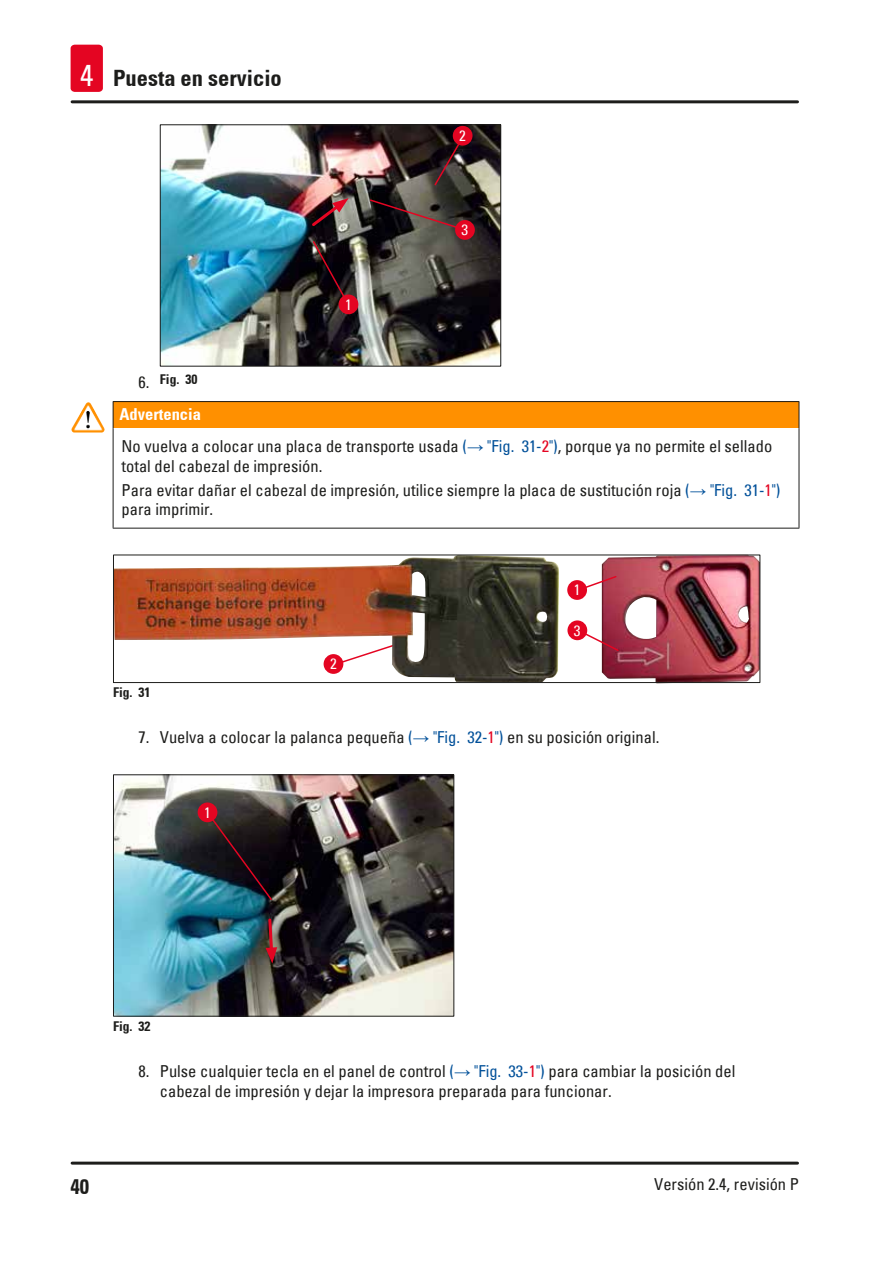
<style>
.page{position:relative;width:893px;height:1263px;background:#fff}
.page>*{position:absolute;margin:0;border:0;box-sizing:border-box;transform-origin:0 0}
.t1{font:700 condensed 22.5px "Univers";color:#1d1d1b}
.t2{font:700 condensed 21px "Univers";color:#1d1d1b}
.Source_of_danger{font:condensed 16.5px/19.8px "Univers";color:#1d1d1b}
.Signalword__no_use_a{font:700 condensed 16.5px "Univers";color:#fff}
.t3{font:condensed 15px "Univers";color:#fff}
.t4{font:700 condensed 13.5px "Univers";color:#1d1d1b}
.s1{font-weight:400;font-size:30px;color:#fff}
.s2{color:#005099}
.s3{font-family:"Arial";font-stretch:normal;color:#005099}
.s4{color:#e40522}
</style>
<div class="page">
<hr style="left:72px;top:1161px;width:725px;height:3px;background:#1d1d1b">
<hr style="left:72px;top:100px;width:725px;height:3px;background:#1d1d1b">
<div style="left:71px;top:45px;width:32px;height:47px;background:#e40522;border-radius:4px"></div>
<img style="left:162px;top:126px;width:337px;height:239px">
<div style="left:339px;top:294px;width:19px;height:20px;background:#e40522;border-radius:50%"></div>
<div style="left:453px;top:126px;width:19px;height:20px;background:#e40522;border-radius:50%"></div>
<div style="left:455px;top:220px;width:20px;height:20px;background:#e40522;border-radius:50%"></div>
<svg style="left:433px;top:142px;width:28px;height:45px"></svg>
<svg style="left:312px;top:240px;width:34px;height:58px;background:#251619"></svg>
<svg style="left:369px;top:198px;width:89px;height:31px;background:#3e312f"></svg>
<svg style="left:309px;top:198px;width:40px;height:31px"></svg>
<div style="left:160px;top:124px;width:341px;height:243px;border:1px solid #1d1d1b"></div>
<div style="left:113px;top:402px;width:686px;height:27px;background:#ff9000"></div>
<hr style="left:113px;top:401px;width:686px;height:1px;background:#1d1d1b">
<svg style="left:113px;top:402px;width:1px;height:27px"></svg>
<svg style="left:799px;top:402px;width:1px;height:27px"></svg>
<hr style="left:113px;top:429px;width:1px;height:99px;background:#1d1d1b">
<hr style="left:799px;top:429px;width:1px;height:99px;background:#1d1d1b">
<hr style="left:113px;top:528px;width:686px;height:1px;background:#1d1d1b">
<img style="left:74px;top:402px;width:14px;height:23px">
<img style="left:602px;top:557px;width:156px;height:124px">
<svg style="left:585px;top:575px;width:33px;height:14px"></svg>
<svg style="left:583px;top:632px;width:37px;height:20px"></svg>
<div style="left:567px;top:580px;width:20px;height:20px;background:#e40522;border-radius:50%"></div>
<div style="left:567px;top:620px;width:20px;height:20px;background:#e40522;border-radius:50%"></div>
<img style="left:115px;top:557px;width:444px;height:124px">
<div style="left:113px;top:555px;width:647px;height:128px;border:1px solid #1d1d1b"></div>
<img style="left:115px;top:776px;width:337px;height:238px">
<div style="left:198px;top:802px;width:19px;height:20px;background:#e40522;border-radius:50%"></div>
<svg style="left:266px;top:917px;width:11px;height:46px"></svg>
<svg style="left:211px;top:817px;width:62px;height:84px;background:#1f222a"></svg>
<div style="left:113px;top:774px;width:341px;height:242px;border:1px solid #1d1d1b"></div>
<h1 class="t1" style="left:80px;top:65px;width:203px"><span class="s1">4</span> Puesta en servicio</h1>
<p class="t3" style="left:345px;top:295px;width:8px">1</p>
<p class="t3" style="left:459px;top:126px;width:8px">2</p>
<p class="t3" style="left:461px;top:220px;width:8px">3</p>
<p class="t4" style="left:160px;top:371px;width:39px">Fig. 30</p>
<p class="Signalword__no_use_a" style="left:119px;top:404px;width:83px">Advertencia</p>
<p class="Source_of_danger" style="left:122px;top:436px;width:652px">No vuelva a colocar una placa de transporte usada <span class="s2">(</span><span class="s3">→</span> <span class="s2">"Fig. 31‑</span><span class="s4">2</span><span class="s2">")</span>, porque ya no permite el sellado total del cabezal de impresión.</p>
<p class="Source_of_danger" style="left:122px;top:479px;width:660px">Para evitar dañar el cabezal de impresión, utilice siempre la placa de sustitución roja <span class="s2">(</span><span class="s3">→</span> <span class="s2">"Fig. 31‑</span><span class="s4">1</span><span class="s2">") </span>para imprimir.</p>
<p class="Source_of_danger" style="left:139px;top:372px;width:12px">6.</p>
<p class="t3" style="left:574px;top:581px;width:8px">1</p>
<p class="t3" style="left:330px;top:654px;width:8px">2</p>
<p class="t3" style="left:574px;top:621px;width:8px">3</p>
<p class="t4" style="left:113px;top:684px;width:39px">Fig. 31</p>
<p class="Source_of_danger" style="left:139px;top:727px;width:522px">7. Vuelva a colocar la palanca pequeña <span class="s2">(</span><span class="s3">→</span> <span class="s2">"Fig. 32‑</span><span class="s4">1</span><span class="s2">")</span> en su posición original.</p>
<p class="t3" style="left:204px;top:803px;width:8px">1</p>
<p class="t4" style="left:113px;top:1018px;width:39px">Fig. 32</p>
<p class="Source_of_danger" style="left:160px;top:1060px;width:577px;line-height:20.9px;text-indent:-21px">8. Pulse cualquier tecla en el panel de control <span class="s2">(</span><span class="s3">→</span> <span class="s2">"Fig. 33‑</span><span class="s4">1</span><span class="s2">")</span> para cambiar la posición del cabezal de impresión y dejar la impresora preparada para funcionar.</p>
<p class="t2" style="left:71px;top:1173px;width:20px">40</p>
<p class="Source_of_danger" style="left:654px;top:1173px;width:146px">Versión 2.4, revisión P</p>
</div>
